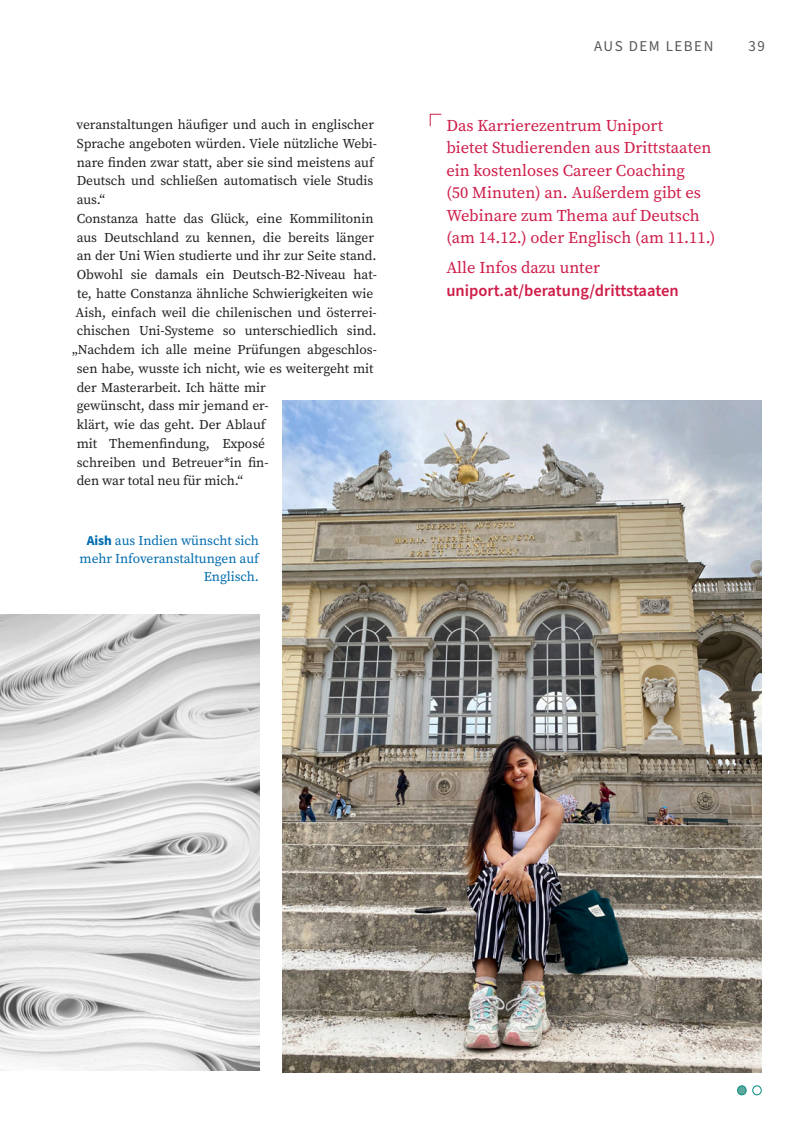
<style>
.page{position:relative;width:808px;height:1127px;background:#fff}
.page>*{position:absolute;margin:0;border:0;box-sizing:border-box;transform-origin:0 0}
.t1{font:16.5px/22.5px "Source Serif Pro";color:#ce1d49}
.t2{font:600 16.5px "Source Sans Pro";color:#ce1d49}
.t3{font:15px "Source Sans Pro";letter-spacing:.1em;color:#57585a}
.t4{font:13.5px "Source Serif Pro";letter-spacing:-.005em;color:#231f20}
.t5{font:13.5px/18px "Source Serif Pro";letter-spacing:-.005em;color:#006cb0;text-align:right}
.s1{font-family:"Source Sans Pro";font-weight:700}
</style>
<div class="page">
<img style="left:283px;top:401px;width:478px;height:672px">
<img style="left:0;top:614px;width:259px;height:457px">
<div style="left:738px;top:1086px;width:8px;height:9px;background:#5ea79d;border-radius:50%"></div>
<div style="left:737px;top:1085px;width:9px;height:10px;border:1px solid #028b7d;border-radius:50%"></div>
<div style="left:752px;top:1085px;width:9px;height:10px;border:1px solid #028b7d;border-radius:50%"></div>
<svg style="left:429px;top:113px;width:13px;height:14px"></svg>
<p class="t4" style="left:77px;top:115px;width:299px">veranstaltungen häufiger und auch in englischer</p>
<p class="t4" style="left:77px;top:134px;width:301px">Sprache angeboten würden. Viele nützliche Webi-</p>
<p class="t4" style="left:77px;top:153px;width:298px">nare finden zwar statt, aber sie sind meistens auf</p>
<p class="t4" style="left:77px;top:172px;width:298px">Deutsch und schließen automatisch viele Studis</p>
<p class="t4" style="left:77px;top:190px;width:30px">aus.“</p>
<p class="t4" style="left:77px;top:209px;width:298px">Constanza hatte das Glück, eine Kommilitonin</p>
<p class="t4" style="left:77px;top:228px;width:299px">aus Deutschland zu kennen, die bereits länger</p>
<p class="t4" style="left:77px;top:247px;width:301px">an der Uni Wien studierte und ihr zur Seite stand.</p>
<p class="t4" style="left:77px;top:265px;width:302px">Obwohl sie damals ein Deutsch-B2-Niveau hat-</p>
<p class="t4" style="left:77px;top:284px;width:298px">te, hatte Constanza ähnliche Schwierigkeiten wie</p>
<p class="t4" style="left:76px;top:303px;width:303px">Aish, einfach weil die chilenischen und österrei-</p>
<p class="t4" style="left:77px;top:322px;width:301px">chischen Uni-Systeme so unterschiedlich sind.</p>
<p class="t4" style="left:72px;top:340px;width:306px">„Nachdem ich alle meine Prüfungen abgeschlos-</p>
<p class="t4" style="left:77px;top:359px;width:298px">sen habe, wusste ich nicht, wie es weitergeht mit</p>
<p class="t4" style="left:77px;top:378px;width:191px">der Masterarbeit. Ich hätte mir</p>
<p class="t4" style="left:77px;top:397px;width:193px">gewünscht, dass mir jemand er-</p>
<p class="t4" style="left:77px;top:415px;width:190px">klärt, wie das geht. Der Ablauf</p>
<p class="t4" style="left:77px;top:434px;width:190px">mit Themenfindung, Exposé</p>
<p class="t4" style="left:77px;top:453px;width:193px">schreiben und Betreuer*in fin-</p>
<p class="t4" style="left:77px;top:472px;width:168px">den war total neu für mich.“</p>
<p class="t5" style="left:80px;top:532px;width:181px"><span class="s1">Aish</span> aus Indien wünscht sich mehr Infoveranstaltungen auf<br>Englisch.</p>
<p class="t3" style="left:594px;top:36px;width:121px">AUS DEM LEBEN</p>
<p class="t1" style="left:446px;top:114px;width:271px">Das Karrierezentrum Uniport<br>bietet Studierenden aus Drittstaaten ein kostenloses Career Coaching<br>(50 Minuten) an. Außerdem gibt es Webinare zum Thema auf Deutsch (am 14.12.) oder Englisch (am 11.11.)</p>
<p class="t1" style="left:446px;top:256px;width:155px">Alle Infos dazu unter</p>
<p class="t2" style="left:446px;top:279px;width:234px">uniport.at/beratung/drittstaaten</p>
<p class="t3" style="left:749px;top:36px;width:18px">39</p>
</div>
